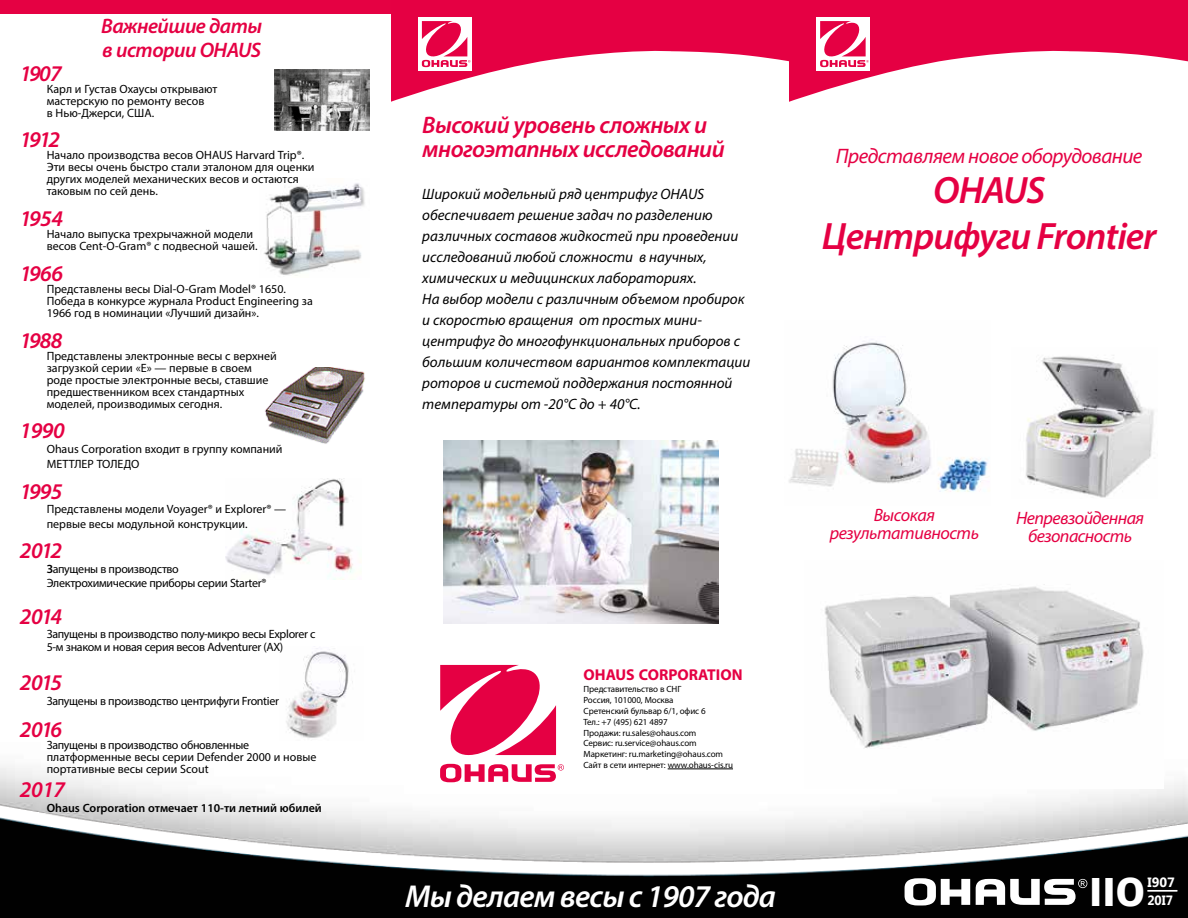
<style>
.page{position:relative;width:1188px;height:918px;background:#fff}
.page>*{position:absolute;margin:0;border:0;box-sizing:border-box;transform-origin:0 0}
.t1{font:39px "Avant Garde Gothic Cd Bd CTTITC";color:#fff;scale:1.23 1}
.t2{font:italic 600 38.25px/46.2px "Myriad Pro";letter-spacing:-.025em;color:#e50043;text-align:center}
.t3{font:italic 600 31.8px "Myriad Pro";letter-spacing:-.025em;color:#fff}
.t4{font:italic 600 24px/24px "Myriad Pro";letter-spacing:-.025em;color:#e50043}
.t5{font:italic 600 22.5px "Myriad Pro";letter-spacing:-.05em;color:#e50043}
.t6{font:italic 21px "Myriad Pro";letter-spacing:-.025em;color:#e50043}
.t7{font:italic 600 21px/24px "Myriad Pro";letter-spacing:-.025em;color:#e50043}
.t8{font:italic 18px/18px "Myriad Pro";letter-spacing:-.03em;color:#e50043;text-align:center}
.t9{font:700 15.75px "Myriad Pro";color:#e50043}
.t10{font:italic 15px/21px "Myriad Pro";color:#000}
.t11{font:700 13.5px/17.7px "Ebrima";color:#fff}
.t12{font:12px/12px "Myriad Pro";color:#000}
.t13{font:12px/13.5px "Myriad Pro";letter-spacing:-.025em;color:#000}
.t14{font:600 12px "Myriad Pro";color:#000}
.t15{font:9px/10.8px "Myriad Pro";letter-spacing:-.01em;color:#000}
.s1{font-weight:600}
</style>
<div class="page">
<img style="left:0;top:0;width:1188px;height:918px">
<div style="left:431px;top:656px;width:136px;height:135px;background:#fff"></div>
<svg style="left:440px;top:665px;width:124px;height:117px"></svg>
<svg style="left:905px;top:878px;width:65px;height:28px"></svg>
<svg style="left:976px;top:879px;width:111px;height:26px"></svg>
<hr style="left:1147px;top:890px;width:30px;height:2px;background:#fff">
<hr style="left:668px;top:769px;width:65px;height:1px;background:#000">
<img style="left:784px;top:321px;width:206px;height:185px">
<img style="left:1012px;top:348px;width:145px;height:151px">
<img style="left:805px;top:561px;width:358px;height:227px">
<img style="left:444px;top:441px;width:274px;height:183px">
<img style="left:279px;top:647px;width:85px;height:94px">
<img style="left:225px;top:479px;width:137px;height:100px">
<img style="left:259px;top:178px;width:110px;height:99px">
<img style="left:274px;top:70px;width:95px;height:61px">
<img style="left:264px;top:367px;width:105px;height:78px">
<h3 class="t7" style="left:101px;top:13px;width:162px">Важнейшие даты в истории OHAUS</h3>
<h3 class="t5" style="left:20px;top:59px;width:44px">1907</h3>
<p class="t12" style="left:47px;top:82px;width:172px">Карл и Густав Охаусы открывают мастерскую по ремонту весов<br>в Нью-Джерси, США.</p>
<h3 class="t5" style="left:20px;top:125px;width:42px">1912</h3>
<p class="t12" style="left:47px;top:149px;width:269px">Начало производства весов OHAUS Harvard Trip®.<br>Эти весы очень быстро стали эталоном для оценки других моделей механических весов и остаются таковым по сей день.</p>
<h3 class="t5" style="left:20px;top:204px;width:45px">1954</h3>
<p class="t12" style="left:47px;top:228px;width:212px">Начало выпуска трехрычажной модели весов Cent-O-Gram® с подвесной чашей.</p>
<h3 class="t5" style="left:20px;top:259px;width:45px">1966</h3>
<p class="t12" style="left:47px;top:283px;width:268px">Представлены весы Dial-O-Gram Model® 1650.<br>Победа в конкурсе журнала Product Engineering за<br>1966 год в номинации «Лучший дизайн».</p>
<h3 class="t5" style="left:20px;top:326px;width:44px">1988</h3>
<p class="t12" style="left:47px;top:349px;width:232px">Представлены электронные весы с верхней загрузкой серии «E» — первые в своем роде простые электронные весы, ставшие предшественником всех стандартных моделей, производимых сегодня.</p>
<h3 class="t5" style="left:20px;top:416px;width:47px">1990</h3>
<p class="t12" style="left:47px;top:442px;width:237px;line-height:15px">Ohaus Corporation входит в группу компаний<br>МЕТТЛЕР ТОЛЕДО</p>
<h3 class="t5" style="left:20px;top:477px;width:44px">1995</h3>
<p class="t12" style="left:47px;top:501px;width:241px;line-height:15px">Представлены модели Voyager® и Explorer® — первые весы модульной конструкции.</p>
<h3 class="t5" style="left:20px;top:536px;width:44px">2012</h3>
<p class="t13" style="left:47px;top:562px;width:221px"><span class="s1">З</span>апущены в производство<br>Электрохимические приборы серии Starter®</p>
<h3 class="t5" style="left:20px;top:602px;width:44px">2014</h3>
<p class="t13" style="left:47px;top:627px;width:270px">Запущены в производство полу-микро весы Explorer с<br>5-м знаком и новая серия весов Adventurer (AX)</p>
<h3 class="t5" style="left:20px;top:668px;width:44px">2015</h3>
<p class="t13" style="left:47px;top:694px;width:234px">Запущены в производство центрифуги Frontier</p>
<h3 class="t5" style="left:20px;top:715px;width:44px">2016</h3>
<p class="t12" style="left:47px;top:739px;width:271px">Запущены в производство обновленные платформенные весы серии Defender 2000 и новые портативные весы серии Scout</p>
<h3 class="t5" style="left:20px;top:775px;width:47px">2017</h3>
<p class="t14" style="left:47px;top:800px;width:277px">Ohaus Corporation отмечает 110-ти летний юбилей</p>
<h3 class="t4" style="left:422px;top:112px;width:304px">Высокий уровень сложных и многоэтапных исследований</h3>
<p class="t10" style="left:422px;top:183px;width:330px">Широкий модельный ряд центрифуг OHAUS обеспечивает решение задач по разделению различных составов жидкостей при проведении исследований любой сложности в научных, химических и медицинских лабораториях.<br>На выбор модели с различным объемом пробирок и скоростью вращения от простых мини&shy;центрифуг до многофункциональных приборов с большим количеством вариантов комплектации роторов и системой поддержания постоянной температуры от -20°C до + 40°C.</p>
<h3 class="t9" style="left:584px;top:664px;width:161px">OHAUS CORPORATION</h3>
<p class="t15" style="left:584px;top:684px;width:151px">Представительство в СНГ<br>Россия, 101000, Москва<br>Сретенский бульвар 6/1, офис 6<br>Тел.: +7 (495) 621 4897<br>Продажи: ru.sales@ohaus.com<br>Сервис: ru.service@ohaus.com<br>Маркетинг: ru.marketing@ohaus.com<br>Сайт в сети интернет: www.ohaus-cis.ru</p>
<h3 class="t6" style="left:836px;top:143px;width:308px">Представляем новое оборудование</h3>
<h2 class="t2" style="left:822px;top:166px;width:336px">OHAUS<br>Центрифуги Frontier</h2>
<h3 class="t8" style="left:830px;top:506px;width:151px">Высокая результативность</h3>
<h3 class="t8" style="left:1016px;top:508px;width:129px">Непревзойденная безопасность</h3>
<h3 class="t3" style="left:405px;top:876px;width:372px">Мы делаем весы с 1907 года</h3>
<h1 class="t1" style="left:1089px;top:870px;width:47px">IIO</h1>
<p class="t11" style="left:1147px;top:874px;width:29px">I907<br>20I7</p>
</div>
